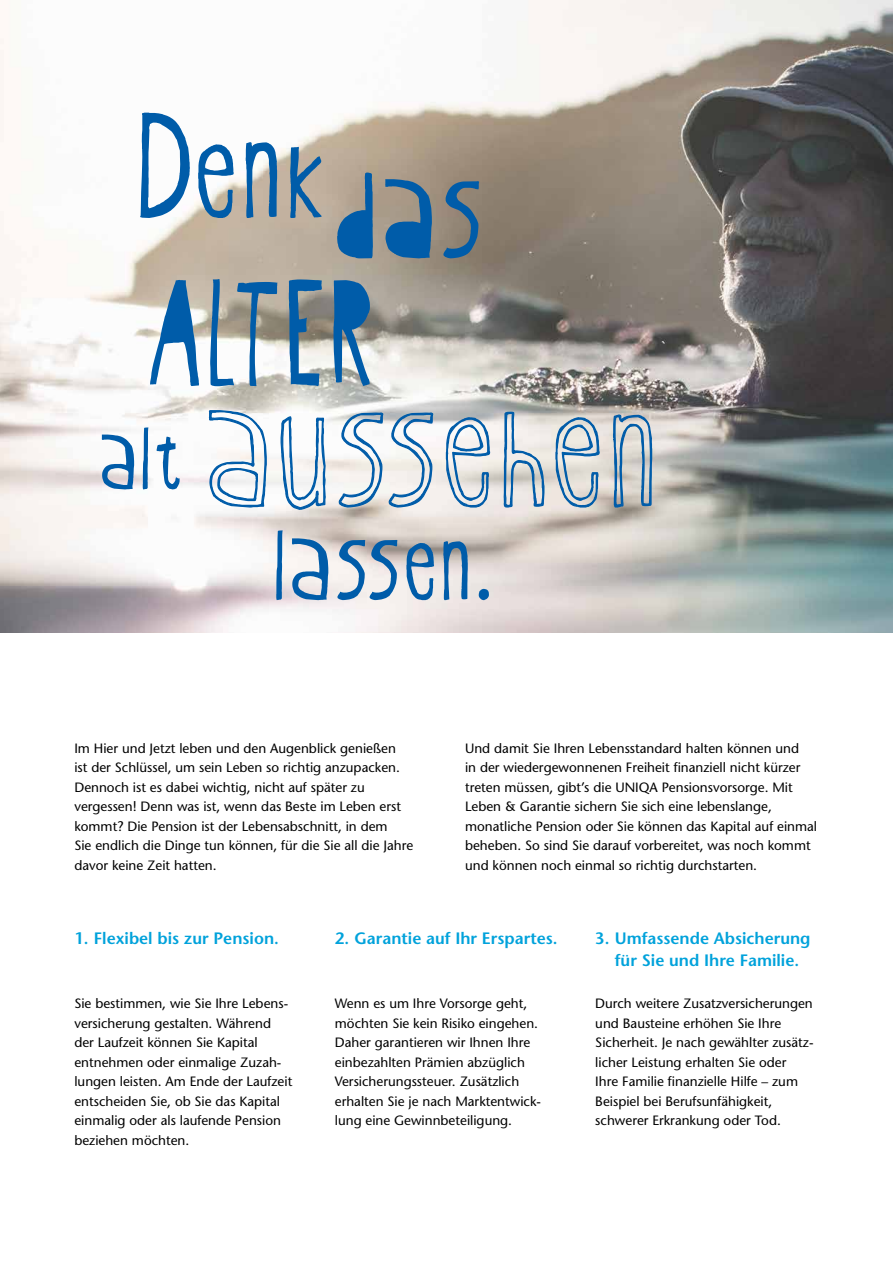
<style>
.page{position:relative;width:893px;height:1263px;background:#fff}
.page>*{position:absolute;margin:0;border:0;box-sizing:border-box;transform-origin:0 0}
.t1{font:201.3px "Oyster Outline CEE";letter-spacing:.03em;color:#005ca9}
.t2{font:166.2px "Oyster CEE";color:#005ca9}
.t3{font:165.45px "Oyster Stencil CEE";letter-spacing:.03em;color:#005ca9}
.t4{font:129.15px "Oyster CEE";letter-spacing:.03em;color:#005ca9}
.t5{font:600 16.5px/22.5px "Stone Sans";color:#00a2db;text-align:center}
.t6{font:13.5px/19.5px "Stone Sans";color:#000}
.s1{font-family:"Oyster CEE";font-size:114.75px}
</style>
<div class="page">
<img style="left:0;top:0;width:893px;height:632px">
<svg style="left:208px;top:409px;width:59px;height:99px"></svg>
<svg style="left:280px;top:406px;width:46px;height:105px"></svg>
<svg style="left:338px;top:412px;width:96px;height:96px"></svg>
<svg style="left:445px;top:417px;width:46px;height:91px"></svg>
<svg style="left:503px;top:411px;width:42px;height:97px;background:#bbc8d3"></svg>
<svg style="left:555px;top:417px;width:46px;height:91px;background:#b2c3ce"></svg>
<svg style="left:612px;top:414px;width:41px;height:94px;background:#a3b5c1"></svg>
<h2 class="t2" style="left:137px;top:84px;width:347px">Denk<sub>das</sub></h2>
<h3 class="t3" style="left:148px;top:252px;width:227px">ALTER</h3>
<h1 class="t1" style="left:100px;top:344px;width:559px"><span class="s1">alt</span> aussehen</h1>
<h3 class="t4" style="left:274px;top:496px;width:220px">lassen.</h3>
<p class="t6" style="left:74px;top:738px;width:340px">Im Hier und Jetzt leben und den Augenblick genießen<br>ist der Schlüssel, um sein Leben so richtig anzupacken.<br>Dennoch ist es dabei wichtig, nicht auf später zu vergessen! Denn was ist, wenn das Beste im Leben erst kommt? Die Pension ist der Lebensabschnitt, in dem<br>Sie endlich die Dinge tun können, für die Sie all die Jahre davor keine Zeit hatten.</p>
<p class="t6" style="left:465px;top:738px;width:354px">Und damit Sie Ihren Lebensstandard halten können und<br>in der wiedergewonnenen Freiheit finanziell nicht kürzer treten müssen, gibt’s die UNIQA Pensionsvorsorge. Mit Leben &amp; Garantie sichern Sie sich eine lebenslange, monatliche Pension oder Sie können das Kapital auf einmal beheben. So sind Sie darauf vorbereitet, was noch kommt und können noch einmal so richtig durchstarten.</p>
<p class="t5" style="left:74px;top:926px;width:206px">1. Flexibel bis zur Pension.</p>
<p class="t6" style="left:74px;top:994px;width:219px">Sie bestimmen, wie Sie Ihre Lebens&shy;versicherung gestalten. Während der Laufzeit können Sie Kapital entnehmen oder einmalige Zuzah&shy;lungen leisten. Am Ende der Laufzeit entscheiden Sie, ob Sie das Kapital einmalig oder als laufende Pension beziehen möchten.</p>
<p class="t5" style="left:335px;top:926px;width:224px">2. Garantie auf Ihr Erspartes.</p>
<p class="t6" style="left:335px;top:994px;width:208px">Wenn es um Ihre Vorsorge geht, möchten Sie kein Risiko eingehen.<br>Daher garantieren wir Ihnen Ihre einbezahlten Prämien abzüglich Versicherungssteuer. Zusätzlich erhalten Sie je nach Marktentwick&shy;lung eine Gewinnbeteiligung.</p>
<p class="t5" style="left:595px;top:926px;width:217px">3. Umfassende Absicherung für Sie und Ihre Familie.</p>
<p class="t6" style="left:595px;top:994px;width:220px">Durch weitere Zusatzversicherungen und Bausteine erhöhen Sie Ihre Sicherheit. Je nach gewählter zusätz&shy;licher Leistung erhalten Sie oder<br>Ihre Familie finanzielle Hilfe – zum Beispiel bei Berufsunfähigkeit, schwerer Erkrankung oder Tod.</p>
</div>
